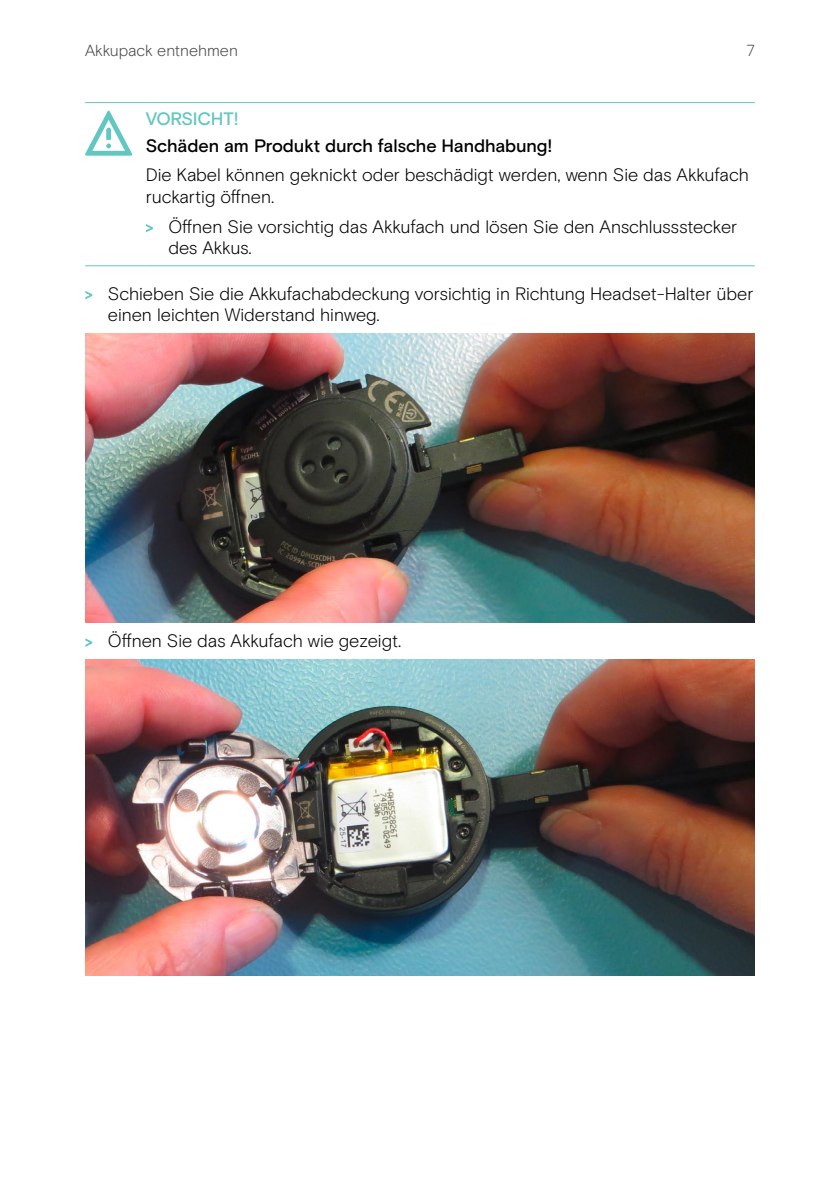
<style>
.page{position:relative;width:840px;height:1191px;background:#fff}
.page>*{position:absolute;margin:0;border:0;box-sizing:border-box;transform-origin:0 0}
.t1{font:300 18px/21.6px "EPOS Basis";letter-spacing:-.005em;color:#000}
.t2{font:500 18px "EPOS Basis";letter-spacing:-.01em;color:#000}
.t3{font:500 18px "EPOS Basis";letter-spacing:-.015em;color:#62c6c1}
.t4{font:300 16px "EPOS Basis";letter-spacing:-.005em;color:#4a4a4d}
.s1{font-size:15px;color:#62c6c1}
</style>
<div class="page">
<hr style="left:85px;top:102px;width:61px;height:1px;background:#62c6c1">
<hr style="left:146px;top:102px;width:608px;height:1px;background:#62c6c1">
<hr style="left:85px;top:265px;width:61px;height:1px;background:#62c6c1">
<hr style="left:146px;top:265px;width:608px;height:1px;background:#62c6c1">
<svg style="left:85px;top:111px;width:47px;height:45px"></svg>
<img style="left:85px;top:333px;width:669px;height:290px">
<img style="left:85px;top:659px;width:669px;height:316px">
<p class="t4" style="left:85px;top:42px;width:154px">Akkupack entnehmen</p>
<p class="t4" style="left:746px;top:42px;width:10px">7</p>
<p class="t3" style="left:146px;top:108px;width:94px">VORSICHT!</p>
<p class="t2" style="left:146px;top:135px;width:408px">Schäden am Produkt durch falsche Handhabung!</p>
<p class="t1" style="left:146px;top:164px;width:604px">Die Kabel können geknickt oder beschädigt werden, wenn Sie das Akkufach ruckartig öffnen.</p>
<p class="t1" style="left:168px;top:216px;width:570px;text-indent:-23px"><span class="s1">&gt;</span> Öffnen Sie vorsichtig das Akkufach und lösen Sie den Anschlussstecker des Akkus.</p>
<p class="t1" style="left:108px;top:283px;width:646px;text-indent:-23px"><span class="s1">&gt;</span> Schieben Sie die Akkufachabdeckung vorsichtig in Richtung Headset-Halter über einen leichten Widerstand hinweg.</p>
<p class="t1" style="left:85px;top:630px;width:316px"><span class="s1">&gt;</span> Öffnen Sie das Akkufach wie gezeigt.</p>
</div>
